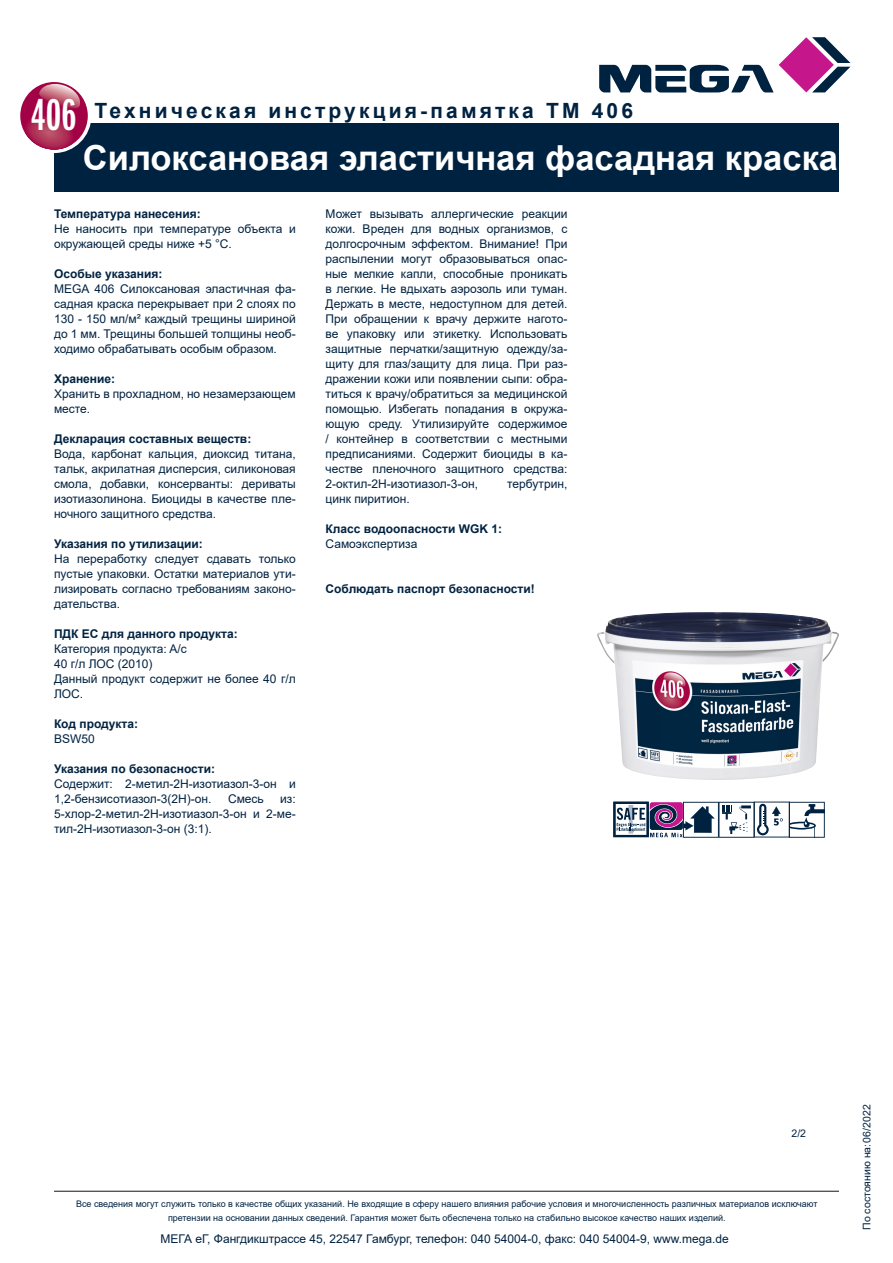
<style>
.page{position:relative;width:893px;height:1263px;background:#fff}
.page>*{position:absolute;margin:0;border:0;box-sizing:border-box;transform-origin:0 0}
.t1{font:46.2px "ITC Franklin Gothic Std Dm X Cp";color:#fff}
.t2{font:700 34.5px "Arial";color:#fff}
.t3{font:700 21px "Arial";letter-spacing:.15em;color:#002241}
.t4{font:12px/15px "Arial";color:#002241;text-align:justify}
.t5{font:700 12px "Arial";color:#002241}
.t6{font:10.5px "Arial";color:#002241}
.t7{font:9px/13.5px "Arial";color:#002241;text-align:center}
</style>
<div class="page">
<div style="left:54px;top:123px;width:785px;height:68px;background:#002241"></div>
<div style="left:17px;top:78px;width:74px;height:75px;background:#fff;border-radius:50%"></div>
<svg style="left:20px;top:82px;width:68px;height:68px"></svg>
<svg style="left:599px;top:37px;width:251px;height:56px"></svg>
<hr style="left:54px;top:1191px;width:785px;height:1px;background:#231f20">
<img style="left:597px;top:612px;width:242px;height:168px">
<svg style="left:613px;top:801px;width:212px;height:37px"></svg>
<h1 class="t1" style="left:31px;top:89px;width:46px">406</h1>
<p class="t3" style="left:95px;top:96px;width:540px">Техническая инструкция-памятка TM 406</p>
<p class="t2" style="left:83px;top:133px;width:757px">Силоксановая эластичная фасадная краска</p>
<p class="t5" style="left:54px;top:205px;width:148px">Температура нанесения:</p>
<p class="t4" style="left:54px;top:221px;width:243px">Не наносить при температуре объекта и окружающей среды ниже +5 °C.</p>
<p class="t5" style="left:54px;top:265px;width:110px">Особые указания:</p>
<p class="t4" style="left:54px;top:281px;width:243px">MEGA 406 Силоксановая эластичная фа&shy;садная краска перекрывает при 2 слоях по 130 - 150 мл/м² каждый трещины шириной до 1 мм. Трещины большей толщины необ&shy;ходимо обрабатывать особым образом.</p>
<p class="t5" style="left:54px;top:370px;width:63px">Хранение:</p>
<p class="t4" style="left:54px;top:386px;width:243px">Хранить в прохладном, но незамерзающем месте.</p>
<p class="t5" style="left:54px;top:430px;width:199px">Декларация составных веществ:</p>
<p class="t4" style="left:54px;top:446px;width:243px">Вода, карбонат кальция, диоксид титана, тальк, акрилатная дисперсия, силиконовая смола, добавки, консерванты: дериваты изотиазолинона. Биоциды в качестве пле&shy;ночного защитного средства.</p>
<p class="t5" style="left:54px;top:535px;width:150px">Указания по утилизации:</p>
<p class="t4" style="left:54px;top:551px;width:243px">На переработку следует сдавать только пустые упаковки. Остатки материалов ути&shy;лизировать согласно требованиям законо&shy;дательства.</p>
<p class="t5" style="left:54px;top:625px;width:185px">ПДК ЕС для данного продукта:</p>
<p class="t4" style="left:54px;top:641px;width:134px">Категория продукта: A/c</p>
<p class="t4" style="left:54px;top:656px;width:100px">40 г/л ЛОС (2010)</p>
<p class="t4" style="left:54px;top:671px;width:243px">Данный продукт содержит не более 40 г/л<br>ЛОС.</p>
<p class="t5" style="left:54px;top:715px;width:86px">Код продукта:</p>
<p class="t4" style="left:54px;top:731px;width:42px">BSW50</p>
<p class="t5" style="left:54px;top:760px;width:163px">Указания по безопасности:</p>
<p class="t4" style="left:54px;top:776px;width:243px">Содержит: 2-метил-2H-изотиазол-3-он и<br>1,2-бензисотиазол-3(2H)-он.</p>
<p class="t4" style="left:228px;top:791px;width:37px">Смесь</p>
<p class="t4" style="left:54px;top:791px;width:243px;text-indent:226px">из:<br>5-хлор-2-метил-2H-изотиазол-3-он и 2-ме&shy;тил-2H-изотиазол-3-он (3:1).</p>
<p class="t4" style="left:326px;top:206px;width:243px">Может вызывать аллергические реакции кожи. Вреден для водных организмов, с долгосрочным эффектом. Внимание! При распылении могут образовываться опас&shy;ные мелкие капли, способные проникать в легкие. Не вдыхать аэрозоль или туман.<br>Держать в месте, недоступном для детей.<br>При обращении к врачу держите нагото&shy;ве упаковку или этикетку. Использовать защитные перчатки/защитную одежду/за&shy;щиту для глаз/защиту для лица. При раз&shy;дражении кожи или появлении сыпи: обра&shy;титься к врачу/обратиться за медицинской помощью. Избегать попадания в окружа&shy;ющую среду. Утилизируйте содержимое / контейнер в соответствии с местными предписаниями. Содержит биоциды в ка&shy;честве пленочного защитного средства:<br>2-октил-2H-изотиазол-3-он,</p>
<p class="t4" style="left:507px;top:476px;width:62px">тербутрин,</p>
<p class="t4" style="left:326px;top:491px;width:86px">цинк пиритион.</p>
<p class="t5" style="left:326px;top:520px;width:178px">Класс водоопасности WGK 1:</p>
<p class="t4" style="left:326px;top:536px;width:93px">Самоэкспертиза</p>
<p class="t5" style="left:326px;top:580px;width:211px">Соблюдать паспорт безопасности!</p>
<p class="t6" style="left:791px;top:1126px;width:16px">2/2</p>
<p class="t7" style="left:76px;top:1197px;width:743px">Все сведения могут служить только в качестве общих указаний. Не входящие в сферу нашего влияния рабочие условия и многочисленность различных материалов исключают претензии на основании данных сведений. Гарантия может быть обеспечена только на стабильно высокое качество наших изделий.</p>
<p class="t4" style="left:160px;top:1232px;width:570px">МЕГА еГ, Фангдикштрассе 45, 22547 Гамбург, телефон: 040 54004-0, факс: 040 54004-9, www.mega.de</p>
<p class="t6" style="left:859px;top:1230px;width:127px;rotate:-90deg">По состоянию на:06/2022</p>
</div>
